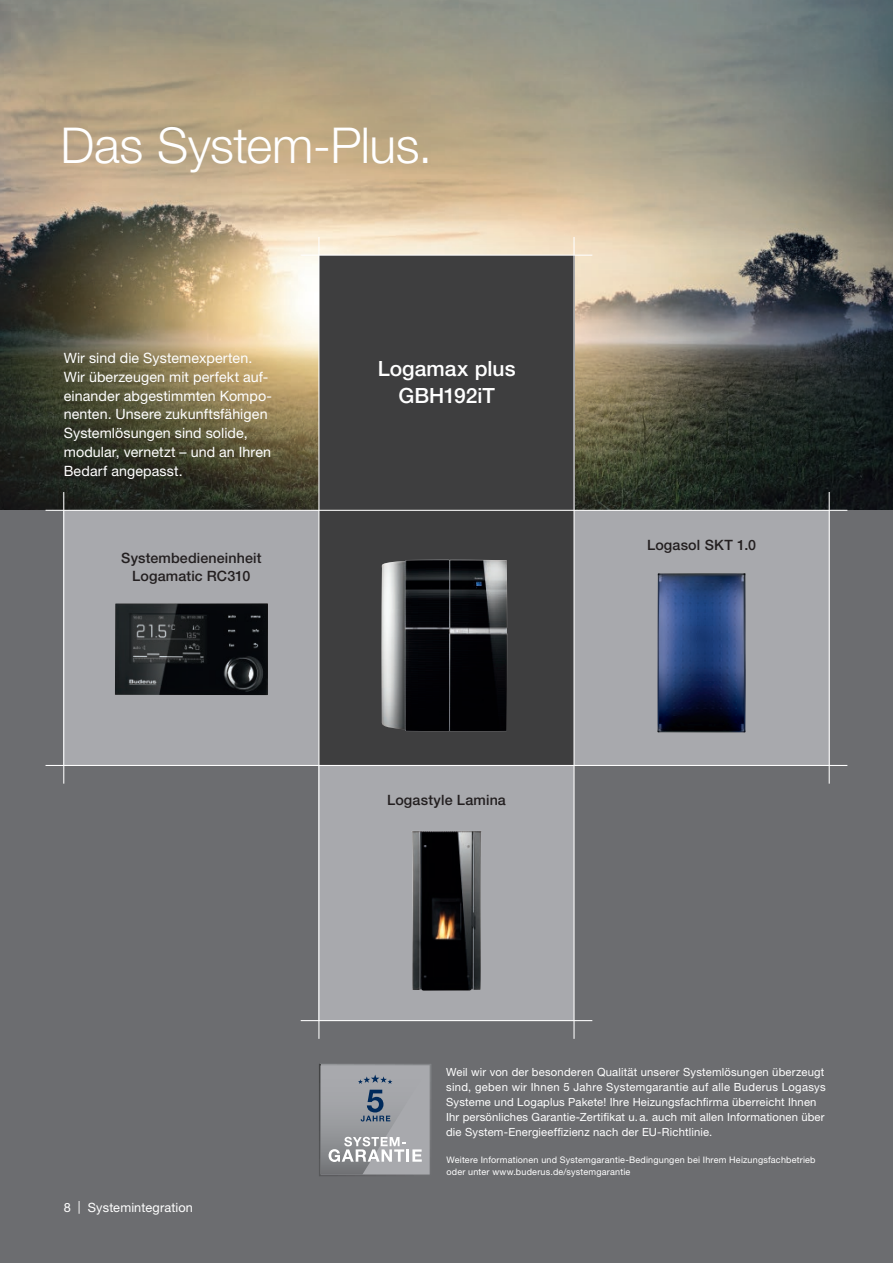
<style>
.page{position:relative;width:893px;height:1263px;background:#fff}
.page>*{position:absolute;margin:0;border:0;box-sizing:border-box;transform-origin:0 0}
.t1{font:300 49.5px "Helvetica Neue LT Pro";letter-spacing:-.01em;color:#fff}
.t2{font:500 21px/27px "Helvetica Neue LT Pro";color:#fff;text-align:center}
.t3{font:14.25px/18.8px "Helvetica Neue LT Pro";letter-spacing:.005em;color:#fff}
.t4{font:500 14.25px/18.8px "Helvetica Neue LT Pro";letter-spacing:.01em;color:#231f20;text-align:center}
.t5{font:12.75px "Helvetica Neue LT Pro";letter-spacing:.01em;color:#fff}
.t6{font:11.25px/15px "Helvetica Neue LT Pro";letter-spacing:.015em;color:#fff}
.t7{font:9px/12px "Helvetica Neue LT Pro";letter-spacing:.025em;color:#fff}
</style>
<div class="page">
<img style="left:0;top:0;width:893px;height:510px">
<div style="left:0;top:510px;width:893px;height:753px;background:#6c6d70"></div>
<div style="left:319px;top:255px;width:255px;height:255px;background:#3e3e3f"></div>
<div style="left:319px;top:510px;width:255px;height:255px;background:#3e3e3f"></div>
<div style="left:319px;top:765px;width:255px;height:255px;background:#a8a9ad"></div>
<div style="left:64px;top:510px;width:255px;height:255px;background:#a8a9ad"></div>
<div style="left:574px;top:510px;width:255px;height:255px;background:#a8a9ad"></div>
<hr style="left:318px;top:237px;width:1px;height:802px;background:#fff">
<hr style="left:573px;top:237px;width:2px;height:802px;background:#fff">
<hr style="left:63px;top:492px;width:1px;height:292px;background:#fff">
<hr style="left:829px;top:492px;width:1px;height:292px;background:#fff">
<hr style="left:46px;top:510px;width:801px;height:1px;background:#fff">
<hr style="left:301px;top:255px;width:291px;height:1px;background:#fff">
<hr style="left:301px;top:1020px;width:291px;height:1px;background:#fff">
<hr style="left:46px;top:765px;width:801px;height:1px;background:#fff">
<svg style="left:319px;top:1064px;width:112px;height:112px;background:#9ea0a5"></svg>
<img style="left:412px;top:831px;width:70px;height:160px">
<img style="left:115px;top:603px;width:153px;height:92px">
<img style="left:657px;top:573px;width:89px;height:159px">
<img style="left:381px;top:560px;width:126px;height:171px">
<h1 class="t1" style="left:61px;top:115px;width:373px">Das System-Plus.</h1>
<p class="t3" style="left:64px;top:348px;width:210px">Wir sind die Systemexperten.<br>Wir überzeugen mit perfekt auf&shy;einander abgestimmten Kompo&shy;nenten. Unsere zukunftsfähigen<br>Systemlösungen sind solide, modular, vernetzt – und an Ihren<br>Bedarf angepasst.</p>
<p class="t4" style="left:121px;top:548px;width:142px">Systembedieneinheit<br>Logamatic RC310</p>
<p class="t5" style="left:64px;top:1200px;width:131px">8 | Systemintegration</p>
<h2 class="t2" style="left:378px;top:355px;width:139px">Logamax plus<br>GBH192iT</h2>
<p class="t4" style="left:387px;top:790px;width:120px">Logastyle Lamina</p>
<p class="t4" style="left:647px;top:535px;width:111px">Logasol SKT 1.0</p>
<p class="t6" style="left:446px;top:1064px;width:381px">Weil wir von der besonderen Qualität unserer Systemlösungen überzeugt sind, geben wir Ihnen 5 Jahre Systemgarantie auf alle Buderus Logasys Systeme und Logaplus Pakete! Ihre Heizungsfachfirma überreicht Ihnen Ihr persönliches Garantie-Zertifikat u.a. auch mit allen Informationen über die System-Energieeffizienz nach der EU-Richtlinie.</p>
<p class="t7" style="left:446px;top:1153px;width:371px">Weitere Informationen und Systemgarantie-Bedingungen bei Ihrem Heizungsfachbetrieb oder unter www.buderus.de/systemgarantie</p>
</div>
